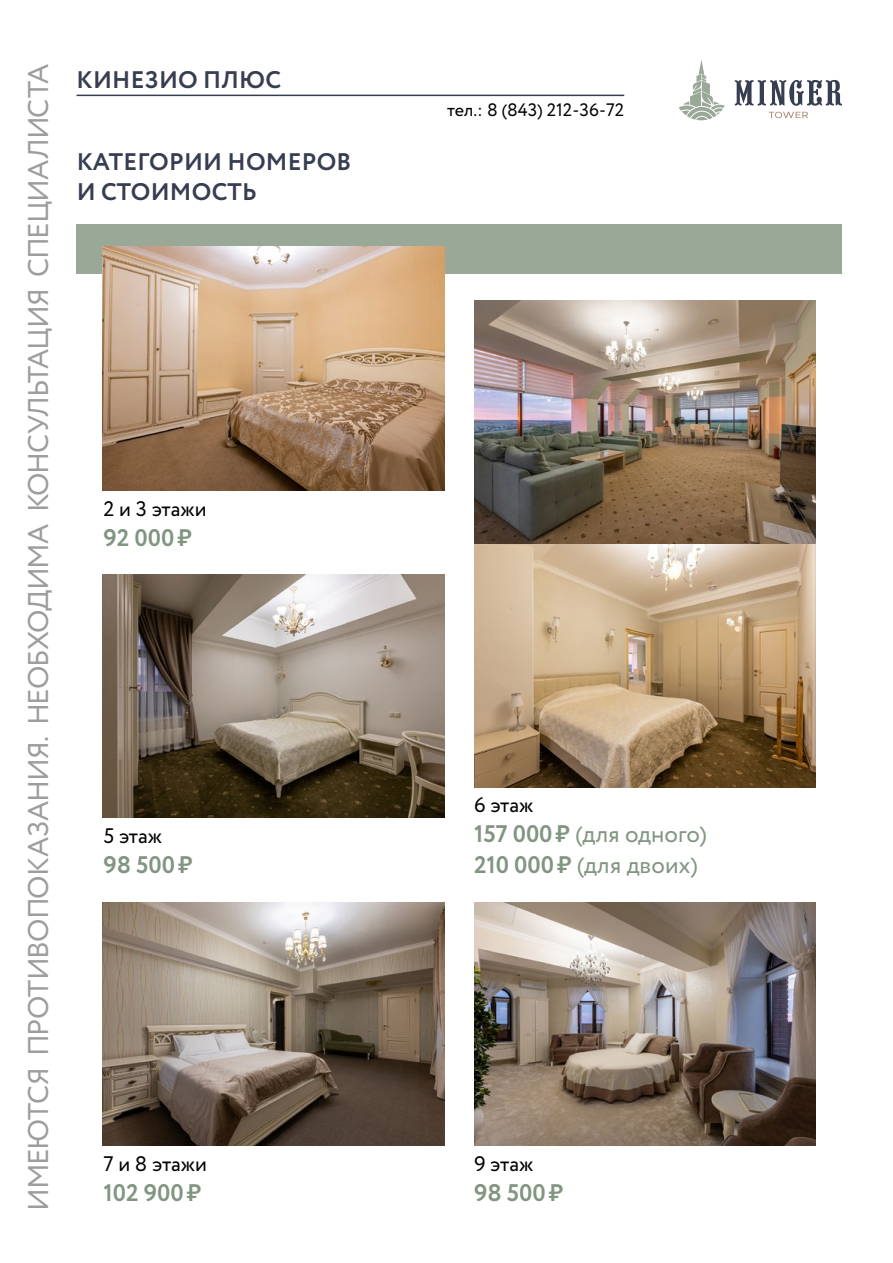
<style>
.page{position:relative;width:893px;height:1263px;background:#fff}
.page>*{position:absolute;margin:0;border:0;box-sizing:border-box;transform-origin:0 0}
.t1{font:28.5px "Circe";letter-spacing:-.04em;color:#9c9d9d}
.t2{font:700 24px/30px "Circe";letter-spacing:.01em;color:#383e51}
.t3{font:24px/30px "Circe";color:#819581}
.t4{font:700 24px "Circe";color:#819581}
.t5{font:21px "Circe";color:#000}
.t6{font:18px "Circe";color:#000}
.s1{font-weight:700}
</style>
<div class="page">
<hr style="left:77px;top:95px;width:547px;height:1px;background:#383e51">
<svg style="left:679px;top:60px;width:46px;height:60px"></svg>
<svg style="left:735px;top:80px;width:107px;height:26px"></svg>
<svg style="left:769px;top:112px;width:39px;height:6px"></svg>
<div style="left:77px;top:224px;width:765px;height:49px;background:#9aa898"></div>
<img style="left:474px;top:300px;width:342px;height:487px">
<img style="left:103px;top:902px;width:341px;height:243px">
<img style="left:103px;top:247px;width:341px;height:243px">
<img style="left:103px;top:574px;width:341px;height:244px">
<img style="left:474px;top:902px;width:342px;height:243px">
<p class="t1" style="left:20px;top:1211px;width:1148px;rotate:-90deg">ИМЕЮТСЯ ПРОТИВОПОКАЗАНИЯ. НЕОБХОДИМА КОНСУЛЬТАЦИЯ СПЕЦИАЛИСТА</p>
<p class="t2" style="left:77px;top:66px;width:206px">КИНЕЗИО ПЛЮС</p>
<p class="t2" style="left:77px;top:148px;width:276px">КАТЕГОРИИ НОМЕРОВ<br>И СТОИМОСТЬ</p>
<p class="t5" style="left:103px;top:494px;width:105px">2 и 3 этажи</p>
<p class="t4" style="left:103px;top:521px;width:90px">92 000₽</p>
<p class="t5" style="left:103px;top:822px;width:60px">5 этаж</p>
<p class="t4" style="left:103px;top:849px;width:91px">98 500₽</p>
<p class="t5" style="left:103px;top:1150px;width:105px">7 и 8 этажи</p>
<p class="t4" style="left:103px;top:1177px;width:99px">102 900₽</p>
<p class="t6" style="left:447px;top:97px;width:178px">тел.: 8 (843) 212-36-72</p>
<p class="t5" style="left:474px;top:791px;width:61px">6 этаж</p>
<p class="t3" style="left:474px;top:820px;width:234px"><span class="s1">157 000₽</span> (для одного)<br><span class="s1">210 000₽</span> (для двоих)</p>
<p class="t5" style="left:474px;top:1150px;width:61px">9 этаж</p>
<p class="t4" style="left:474px;top:1177px;width:91px">98 500₽</p>
</div>
